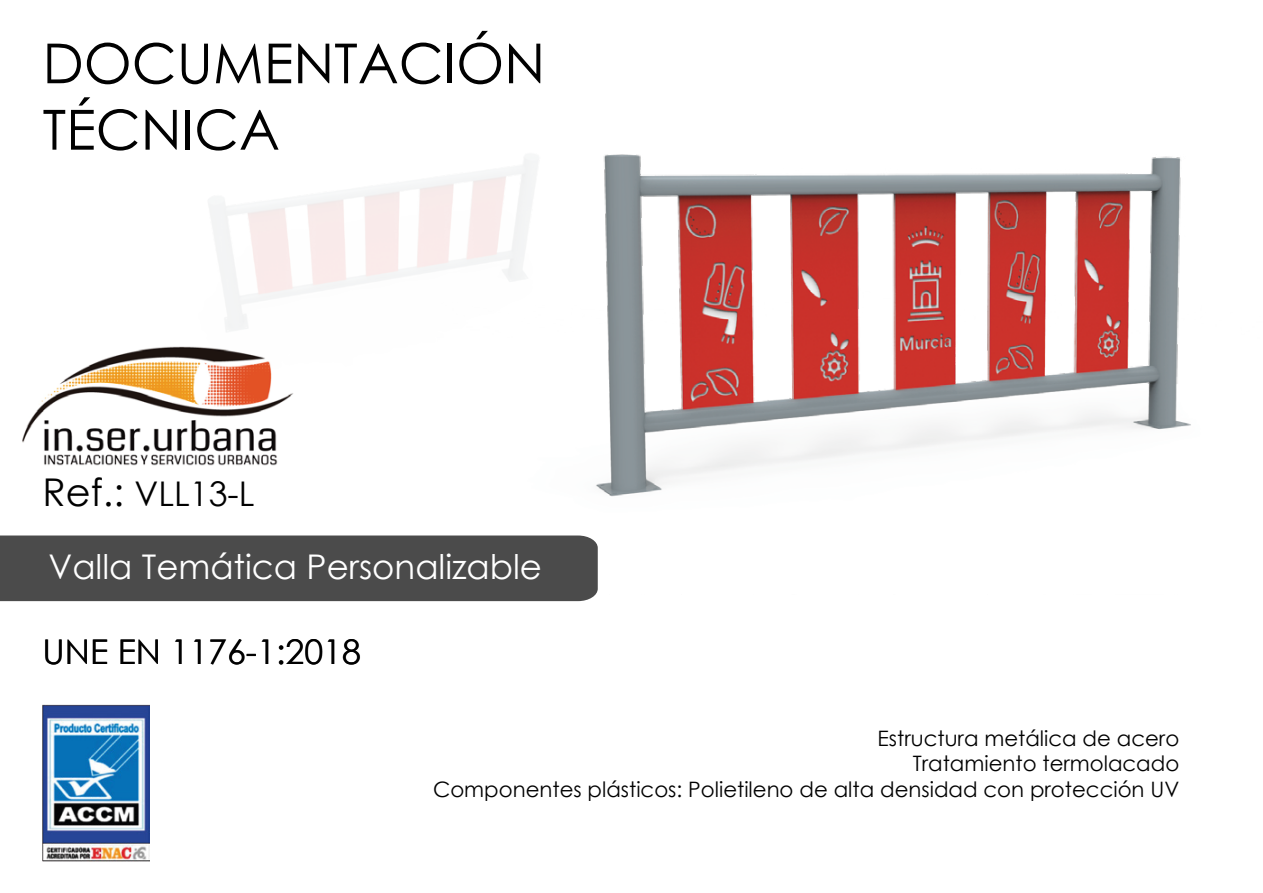
<style>
.page{position:relative;width:1263px;height:893px;background:#fff}
.page>*{position:absolute;margin:0;border:0;box-sizing:border-box;transform-origin:0 0}
.t1{font:34.05px "Century Gothic";color:#010101}
.t2{font:34.05px "Century Gothic";color:#fff}
.t3{font:21.3px/25.5px "Century Gothic";color:#010101;text-align:right}
.s1{font-size:38.25px}
</style>
<div class="page">
<img style="left:22px;top:351px;width:271px;height:115px">
<svg style="left:47px;top:44px;width:34px;height:39px"></svg>
<svg style="left:87px;top:43px;width:42px;height:41px"></svg>
<svg style="left:135px;top:43px;width:39px;height:35px"></svg>
<svg style="left:182px;top:44px;width:26px;height:34px"></svg>
<svg style="left:216px;top:44px;width:44px;height:34px"></svg>
<svg style="left:269px;top:44px;width:22px;height:34px"></svg>
<svg style="left:298px;top:44px;width:31px;height:34px"></svg>
<svg style="left:335px;top:43px;width:102px;height:35px"></svg>
<svg style="left:43px;top:110px;width:22px;height:40px"></svg>
<svg style="left:71px;top:97px;width:64px;height:54px"></svg>
<img style="left:43px;top:704px;width:106px;height:157px">
<img style="left:437px;top:30px;width:754px;height:506px">
<img style="left:135px;top:78px;width:490px;height:306px">
<div style="left:0;top:536px;width:598px;height:65px;background:#4b4b4b"></div>
<h1 class="t1" style="left:43px;top:469px;width:213px"><span class="s1">Ref.:</span> VLL13-L</h1>
<h1 class="t2" style="left:48px;top:542px;width:495px">Valla Temática Personalizable</h1>
<h1 class="t1" style="left:43px;top:628px;width:320px">UNE EN 1176-1:2018</h1>
<p class="t3" style="left:433px;top:725px;width:748px">Estructura metálica de acero<br>Tratamiento termolacado<br>Componentes plásticos: Polietileno de alta densidad con protección UV</p>
</div>
